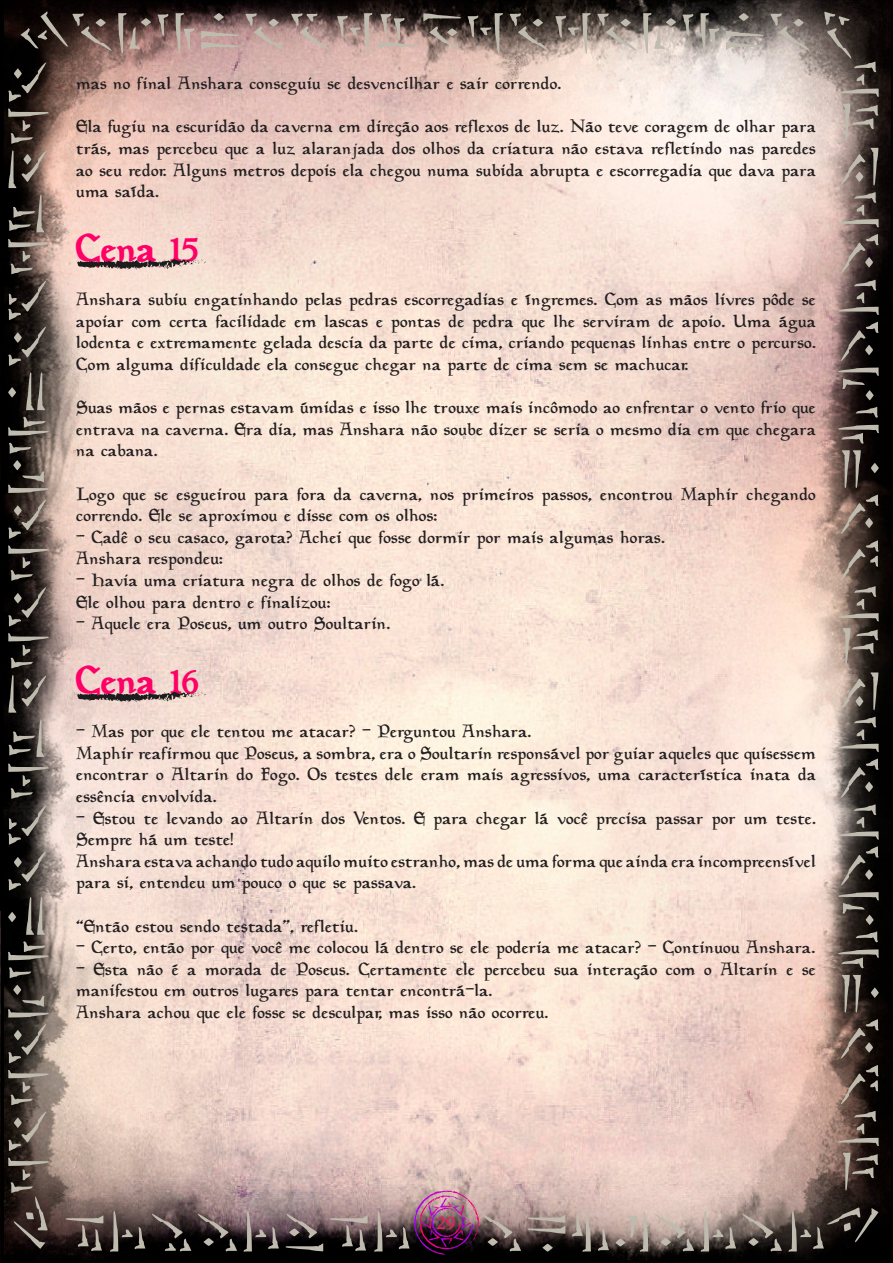
<style>
.page{position:relative;width:893px;height:1263px;background:#fff}
.page>*{position:absolute;margin:0;border:0;box-sizing:border-box;transform-origin:0 0}
.t1{font:700 39px "Planewalker";color:#f06}
.t2{font:700 21px "Planewalker";color:#d7285d}
.t3{font:18px/21.6px "Planewalker";color:#231f20;text-align:justify}
</style>
<div class="page">
<img style="left:0;top:0;width:893px;height:1263px">
<svg style="left:77px;top:258px;width:134px;height:12px;background:#a89890"></svg>
<svg style="left:77px;top:691px;width:134px;height:12px;background:#a4958e"></svg>
<svg style="left:838px;top:62px;width:41px;height:1128px;background:#443733"></svg>
<svg style="left:8px;top:63px;width:41px;height:1130px;background:#322a26"></svg>
<svg style="left:19px;top:11px;width:843px;height:54px;background:#86716c"></svg>
<svg style="left:11px;top:1191px;width:867px;height:65px;background:#655352"></svg>
<p class="t3" style="left:77px;top:73px;width:487px">mas no ffiinal Anshara conseguiu se desvencilhar e sair correndo.</p>
<p class="t3" style="left:77px;top:116px;width:741px">Ela fugiu na escuridão da caverna em direção aos reffllexos de luz. Não teve coragem de olhar para trás, mas percebeu que a luz alaranjada dos olhos da criatura não estava refflletindo nas paredes ao seu redor. Alguns metros depois ela chegou numa subida abrupta e escorregadia que dava para uma saída.</p>
<p class="t1" style="left:77px;top:224px;width:124px">Cena 15</p>
<p class="t3" style="left:77px;top:289px;width:741px">Anshara subiu engatinhando pelas pedras escorregadias e íngremes. Com as mãos livres pôde se apoiar com certa facilidade em lascas e pontas de pedra que lhe serviram de apoio. Uma água lodenta e extremamente gelada descia da parte de cima, criando pequenas linhas entre o percurso.<br>Com alguma diffiiculdade ela consegue chegar na parte de cima sem se machucar.</p>
<p class="t3" style="left:77px;top:397px;width:741px">Suas mãos e pernas estavam úmidas e isso lhe trouxe mais incômodo ao enfrentar o vento frio que entrava na caverna. Era dia, mas Anshara não soube dizer se seria o mesmo dia em que chegara na cabana.</p>
<p class="t3" style="left:77px;top:483px;width:741px">Logo que se esgueirou para fora da caverna, nos primeiros passos, encontrou Maphir chegando correndo. Ele se aproximou e disse com os olhos:</p>
<p class="t3" style="left:77px;top:526px;width:590px">- Cadê o seu casaco, garota? Achei que fosse dormir por mais algumas horas.</p>
<p class="t3" style="left:77px;top:548px;width:149px">Anshara respondeu:</p>
<p class="t3" style="left:77px;top:570px;width:370px">- Havia uma criatura negra de olhos de fogo lá.</p>
<p class="t3" style="left:77px;top:591px;width:256px">Ele olhou para dentro e ffiinalizou:</p>
<p class="t3" style="left:77px;top:613px;width:316px">- Aquele era Poseus, um outro Soultarin.</p>
<p class="t1" style="left:77px;top:656px;width:125px">Cena 16</p>
<p class="t3" style="left:77px;top:721px;width:457px">- Mas por que ele tentou me atacar? - Perguntou Anshara.</p>
<p class="t3" style="left:77px;top:742px;width:741px">Maphir reaffiirmou que Poseus, a sombra, era o Soultarin responsável por guiar aqueles que quisessem encontrar o Altarin do Fogo. Os testes dele eram mais agressivos, uma característica inata da essência envolvida.</p>
<p class="t3" style="left:77px;top:807px;width:741px">- Estou te levando ao Altarin dos Ventos. E para chegar lá você precisa passar por um teste.<br>Sempre há um teste!</p>
<p class="t3" style="left:77px;top:850px;width:741px">Anshara estava achando tudo aquilo muito estranho, mas de uma forma que ainda era incompreensível para si, entendeu um pouco o que se passava.</p>
<p class="t3" style="left:77px;top:915px;width:283px">“Então estou sendo testada”, refflletiu.</p>
<p class="t3" style="left:77px;top:937px;width:741px">- Certo, então por que você me colocou lá dentro se ele poderia me atacar? - Continuou Anshara.</p>
<p class="t3" style="left:77px;top:958px;width:741px">- Esta não é a morada de Poseus. Certamente ele percebeu sua interação com o Altarin e se manifestou em outros lugares para tentar encontrá-la.</p>
<p class="t3" style="left:77px;top:1002px;width:474px">Anshara achou que ele fosse se desculpar, mas isso não ocorreu.</p>
<p class="t2" style="left:437px;top:1209px;width:20px">29</p>
</div>
